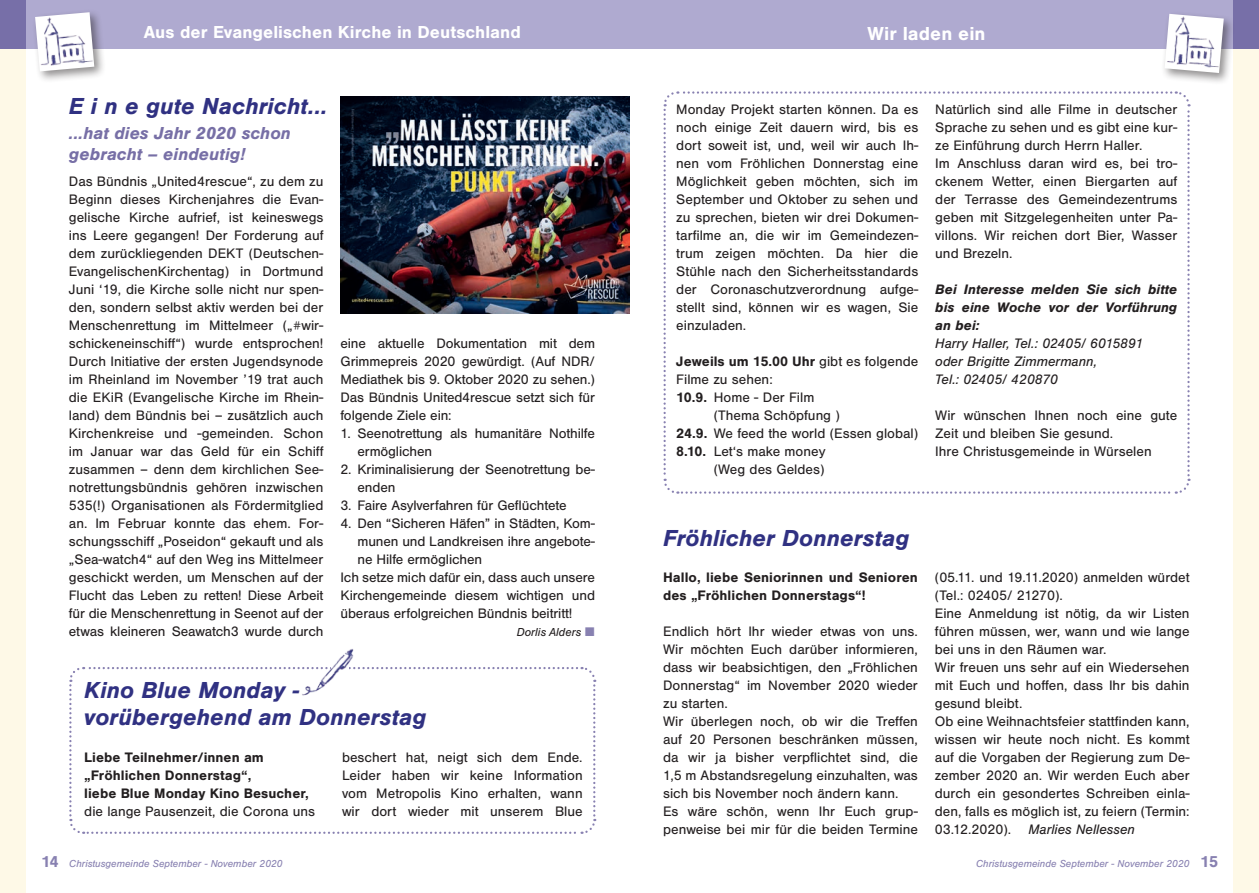
<style>
.page{position:relative;width:1259px;height:893px;background:#fff}
.page>*{position:absolute;margin:0;border:0;box-sizing:border-box;transform-origin:0 0}
.t1{font:italic 700 24px/27px "Sans";color:#303182}
.t2{font:700 19.5px "Sans";letter-spacing:.005em;color:#fff}
.t3{font:italic 700 18px/21px "Sans";color:#776fa6}
.t4{font:700 18px "Sans";letter-spacing:.005em;color:#fff}
.t5{font:14.25px/18px "Sans";color:#231f20}
.t6{font:700 14.25px/18px "Sans";letter-spacing:.005em;color:#231f20}
.t7{font:italic 14.25px/18px "Sans";color:#231f20}
.t8{font:italic 700 14.25px/18px "Sans";color:#231f20;text-align:justify}
.t9{font:italic 12px "Sans";color:#231f20}
.t10{font:italic 10.5px "Sans";color:#8881b1}
.s1{font-weight:400}
.s2{font-weight:700}
.s3{font-style:italic}
.s4{font-weight:700;font-style:normal;font-size:16.5px}
</style>
<div class="page">
<div style="left:1233px;top:0;width:26px;height:893px;background:#fef9e7"></div>
<div style="left:0;top:0;width:25px;height:893px;background:#fef9e7"></div>
<div style="left:0;top:0;width:629px;height:49px;background:#afaad0"></div>
<div style="left:629px;top:0;width:630px;height:49px;background:#afaad0"></div>
<div style="left:1233px;top:0;width:26px;height:49px;background:#776fa8"></div>
<div style="left:0;top:0;width:25px;height:49px;background:#776fa8"></div>
<div style="left:32px;top:9px;width:74px;height:74px;background:#231f20;opacity:.5"></div>
<img style="left:35px;top:12px;width:59px;height:59px">
<div style="left:1161px;top:10px;width:74px;height:75px;background:#231f20;opacity:.5"></div>
<img style="left:1164px;top:14px;width:59px;height:59px">
<svg style="left:69px;top:667px;width:528px;height:167px"></svg>
<svg style="left:663px;top:91px;width:528px;height:403px"></svg>
<img style="left:290px;top:649px;width:67px;height:51px">
<img style="left:340px;top:96px;width:289px;height:217px">
<p class="t4" style="left:144px;top:22px;width:379px">Aus der Evangelischen Kirche in Deutschland</p>
<h1 class="t1" style="left:69px;top:92px;width:260px">E i n e gute Nachricht...</h1>
<p class="t3" style="left:69px;top:122px;width:224px">...hat dies Jahr 2020 schon gebracht – eindeutig!</p>
<p class="t5" style="left:69px;top:172px;width:256px;text-align:justify">Das Bündnis „United4rescue“, zu dem zu Beginn dieses Kirchenjahres die Evan&shy;gelische Kirche aufrief, ist keineswegs ins Leere gegangen! Der Forderung auf dem zurückliegenden DEKT (Deutschen-EvangelischenKirchentag) in Dortmund Juni ‘19, die Kirche solle nicht nur spen&shy;den, sondern selbst aktiv werden bei der Menschenrettung im Mittelmeer („#wir&shy;schickeneinschiff“) wurde entsprochen!<br>Durch Initiative der ersten Jugendsynode im Rheinland im November ’19 trat auch die EKiR (Evangelische Kirche im Rhein&shy;land) dem Bündnis bei – zusätzlich auch Kirchenkreise und -gemeinden. Schon im Januar war das Geld für ein Schiff zusammen – denn dem kirchlichen See&shy;notrettungsbündnis gehören inzwischen 535(!) Organisationen als Fördermitglied an. Im Februar konnte das ehem. For&shy;schungsschiff „Poseidon“ gekauft und als „Sea-watch4“ auf den Weg ins Mittelmeer geschickt werden, um Menschen auf der Flucht das Leben zu retten! Diese Arbeit für die Menschenrettung in Seenot auf der etwas kleineren Seawatch3 wurde durch</p>
<p class="t5" style="left:340px;top:334px;width:256px;text-align:justify">eine aktuelle Dokumentation mit dem Grimmepreis 2020 gewürdigt. (Auf NDR/ Mediathek bis 9. Oktober 2020 zu sehen.)<br>Das Bündnis United4rescue setzt sich für folgende Ziele ein:</p>
<p class="t5" style="left:357px;top:424px;width:239px;text-indent:-17px">1. Seenotrettung als humanitäre Nothilfe ermöglichen</p>
<p class="t5" style="left:357px;top:460px;width:239px;text-indent:-17px">2. Kriminalisierung der Seenotrettung be&shy;enden</p>
<p class="t5" style="left:340px;top:496px;width:228px">3. Faire Asylverfahren für Geflüchtete</p>
<p class="t5" style="left:340px;top:514px;width:256px">4. Den “Sicheren Häfen” in Städten, Kom-</p>
<p class="t5" style="left:357px;top:532px;width:239px">munen und Landkreisen ihre angebote-</p>
<p class="t5" style="left:357px;top:550px;width:126px">ne Hilfe ermöglichen</p>
<p class="t5" style="left:340px;top:568px;width:256px">Ich setze mich dafür ein, dass auch unsere</p>
<p class="t5" style="left:340px;top:586px;width:256px">Kirchengemeinde diesem wichtigen und</p>
<p class="t5" style="left:340px;top:604px;width:233px">überaus erfolgreichen Bündnis beitritt!</p>
<p class="t9" style="left:517px;top:625px;width:66px">Dorlis Alders</p>
<h1 class="t1" style="left:84px;top:676px;width:343px">Kino Blue Monday - vorübergehend am Donnerstag</h1>
<p class="t6" style="left:84px;top:748px;width:226px">Liebe Teilnehmer/innen am „Fröhlichen Donnerstag“,<br>liebe Blue Monday Kino Besucher,</p>
<p class="t5" style="left:84px;top:802px;width:232px">die lange Pausenzeit, die Corona uns</p>
<p class="t5" style="left:342px;top:748px;width:242px;text-align:justify">beschert hat, neigt sich dem Ende.<br>Leider haben wir keine Information vom Metropolis Kino erhalten, wann wir dort wieder mit unserem Blue</p>
<h2 class="t2" style="left:867px;top:22px;width:119px">Wir laden ein</h2>
<p class="t5" style="left:676px;top:100px;width:243px;text-align:justify">Monday Projekt starten können. Da es noch einige Zeit dauern wird, bis es dort soweit ist, und, weil wir auch Ih&shy;nen vom Fröhlichen Donnerstag eine Möglichkeit geben möchten, sich im September und Oktober zu sehen und zu sprechen, bieten wir drei Dokumen&shy;tarfilme an, die wir im Gemeindezen&shy;trum zeigen möchten. Da hier die Stühle nach den Sicherheitsstandards der Coronaschutzverordnung aufge&shy;stellt sind, können wir es wagen, Sie einzuladen.</p>
<p class="t6" style="left:676px;top:352px;width:243px">Jeweils um 15.00 Uhr <span class="s1">gibt es folgende</span></p>
<p class="t5" style="left:676px;top:370px;width:98px">Filme zu sehen:</p>
<p class="t5" style="left:676px;top:388px;width:140px"><span class="s2">10.9.</span> Home - Der Film</p>
<p class="t5" style="left:714px;top:406px;width:127px">(Thema Schöpfung )</p>
<p class="t5" style="left:676px;top:424px;width:243px"><span class="s2">24.9.</span> We feed the world (Essen global)</p>
<p class="t5" style="left:676px;top:442px;width:151px"><span class="s2">8.10.</span> Let‘s make money</p>
<p class="t5" style="left:714px;top:460px;width:112px">(Weg des Geldes)</p>
<p class="t5" style="left:935px;top:100px;width:243px">Natürlich sind alle Filme in deutscher Sprache zu sehen und es gibt eine kur&shy;ze Einführung durch Herrn Haller.<br>Im Anschluss daran wird es, bei tro&shy;ckenem Wetter, einen Biergarten auf der Terrasse des Gemeindezentrums geben mit Sitzgelegenheiten unter Pa&shy;villons. Wir reichen dort Bier, Wasser und Brezeln.</p>
<p class="t8" style="left:935px;top:280px;width:243px">Bei Interesse melden Sie sich bitte bis eine Woche vor der Vorführung an bei:</p>
<p class="t7" style="left:935px;top:334px;width:209px">Harry Haller, Tel.: 02405/ 6015891 oder Brigitte Zimmermann,<br>Tel.: 02405/ 420870</p>
<p class="t5" style="left:935px;top:406px;width:243px">Wir wünschen Ihnen noch eine gute<br>Zeit und bleiben Sie gesund.<br>Ihre Christusgemeinde in Würselen</p>
<h1 class="t1" style="left:663px;top:524px;width:248px">Fröhlicher Donnerstag</h1>
<p class="t6" style="left:663px;top:568px;width:256px">Hallo, liebe Seniorinnen und Senioren des „Fröhlichen Donnerstags“!</p>
<p class="t5" style="left:663px;top:622px;width:256px">Endlich hört Ihr wieder etwas von uns.<br>Wir möchten Euch darüber informieren, dass wir beabsichtigen, den „Fröhlichen Donnerstag“ im November 2020 wieder zu starten.<br>Wir überlegen noch, ob wir die Treffen auf 20 Personen beschränken müssen, da wir ja bisher verpflichtet sind, die 1,5 m Abstandsregelung einzuhalten, was sich bis November noch ändern kann.<br>Es wäre schön, wenn Ihr Euch grup&shy;penweise bei mir für die beiden Termine</p>
<p class="t5" style="left:935px;top:568px;width:256px">(05.11. und 19.11.2020) anmelden würdet (Tel.: 02405/ 21270).<br>Eine Anmeldung ist nötig, da wir Listen führen müssen, wer, wann und wie lange bei uns in den Räumen war.<br>Wir freuen uns sehr auf ein Wiedersehen mit Euch und hoffen, dass Ihr bis dahin gesund bleibt.<br>Ob eine Weihnachtsfeier stattfinden kann, wissen wir heute noch nicht. Es kommt auf die Vorgaben der Regierung zum De&shy;zember 2020 an. Wir werden Euch aber durch ein gesondertes Schreiben einla&shy;den, falls es möglich ist, zu feiern (Termin:<br>03.12.2020). <span class="s3">Marlies Nellessen</span></p>
<p class="t10" style="left:41px;top:857px;width:243px"><span class="s4">14</span> Christusgemeinde September - November 2020</p>
<p class="t10" style="left:976px;top:857px;width:243px">Christusgemeinde September - November 2020 <span class="s4">15</span></p>
</div>
